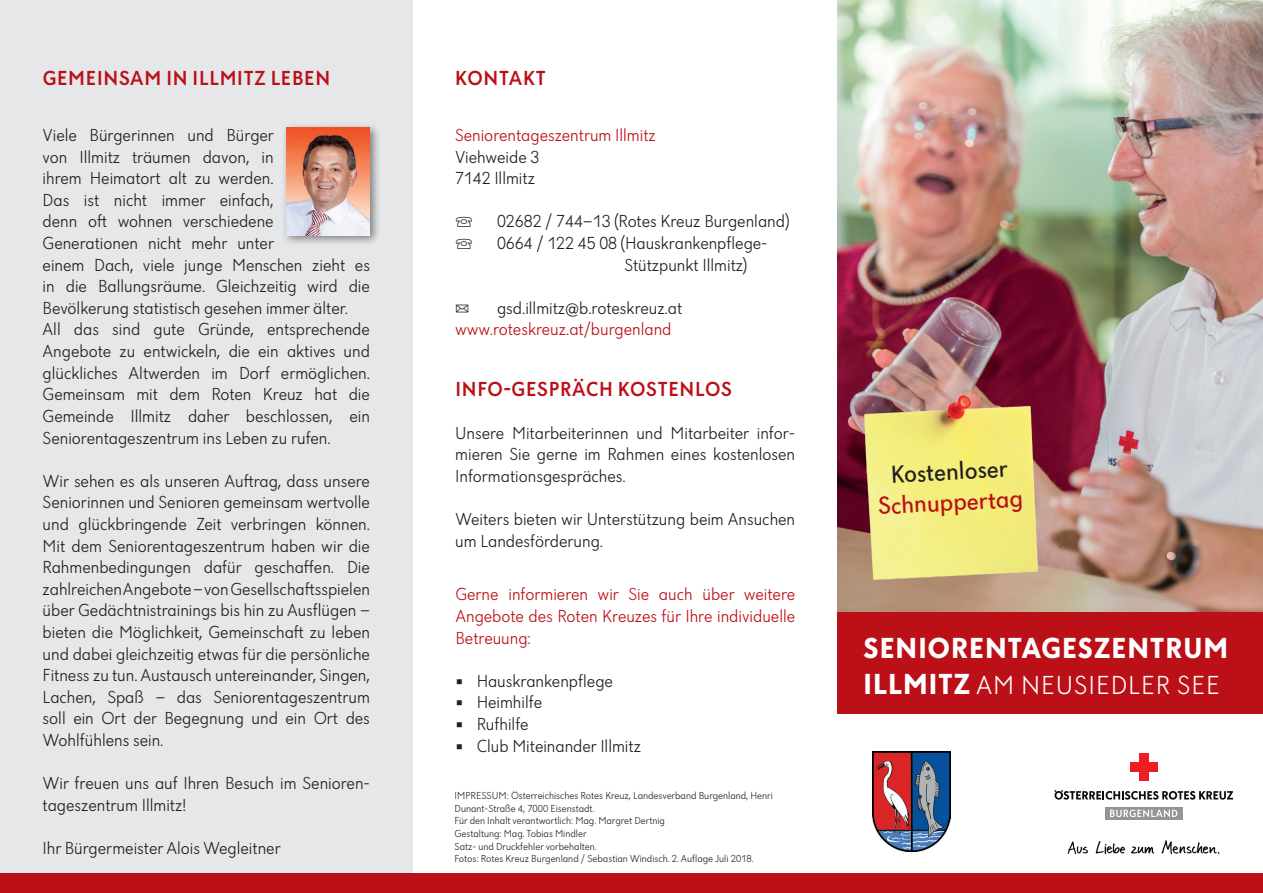
<style>
.page{position:relative;width:1263px;height:893px;background:#fff}
.page>*{position:absolute;margin:0;border:0;box-sizing:border-box;transform-origin:0 0}
.t1{font:700 30px "Dunant";letter-spacing:.035em;color:#fff}
.t2{font:300 27px "Dunant";letter-spacing:.035em;color:#fff}
.t3{font:25.5px "Dunant";color:#bb1018}
.t4{font:25.5px "Dunant";color:#231f20}
.t5{font:500 21px "Dunant";letter-spacing:.035em;color:#bb1018}
.t6{font:300 18px/21.6px "Dunant";color:#231f20}
.t7{font:300 18px/21.6px "Dunant";color:#bb1018;text-align:justify}
.t8{font:18px "Dunant Signs";color:#231f20}
.t9{font:300 10.5px/12.6px "Dunant";color:#231f20}
.s1{font-weight:400}
.s2{font-weight:700;font-size:30px}
</style>
<div class="page">
<div style="left:0;top:0;width:412px;height:893px;background:#e6e7e9"></div>
<img style="left:838px;top:0;width:425px;height:613px">
<div style="left:0;top:873px;width:1263px;height:20px;background:#bb1018"></div>
<img style="left:1067px;top:840px;width:153px;height:15px">
<div style="left:1139px;top:753px;width:9px;height:28px;background:#ee1d23"></div>
<div style="left:1130px;top:762px;width:28px;height:10px;background:#ee1d23"></div>
<svg style="left:1054px;top:790px;width:179px;height:10px"></svg>
<div style="left:1105px;top:807px;width:77px;height:13px;background:#939598"></div>
<svg style="left:1110px;top:809px;width:67px;height:8px"></svg>
<div style="left:838px;top:613px;width:425px;height:101px;background:#bb1018"></div>
<img style="left:872px;top:752px;width:78px;height:100px">
<div style="left:281px;top:122px;width:100px;height:125px;background:#231f20;opacity:.53"></div>
<img style="left:286px;top:128px;width:84px;height:107px">
<img style="left:854px;top:389px;width:193px;height:198px">
<p class="t5" style="left:43px;top:66px;width:289px">GEMEINSAM IN ILLMITZ LEBEN</p>
<p class="t6" style="left:43px;top:124px;width:329px">Viele Bürgerinnen und Bürger<br>von Illmitz träumen davon, in<br>ihrem Heimatort alt zu werden.<br>Das ist nicht immer einfach,<br>denn oft wohnen verschiedene Generationen nicht mehr unter<br>einem Dach, viele junge Menschen zieht es in die Ballungsräume. Gleichzeitig wird die Bevölkerung statistisch gesehen immer älter.<br>All das sind gute Gründe, entsprechende Angebote zu entwickeln, die ein aktives und glückliches Altwerden im Dorf ermöglichen.<br>Gemeinsam mit dem Roten Kreuz hat die Gemeinde Illmitz daher beschlossen, ein Seniorentageszentrum ins Leben zu rufen.</p>
<p class="t6" style="left:43px;top:470px;width:329px;text-align:justify">Wir sehen es als unseren Auftrag, dass unsere Seniorinnen und Senioren gemeinsam wertvolle und glückbringende Zeit verbringen können.<br>Mit dem Seniorentageszentrum haben wir die Rahmenbedingungen dafür geschaffen. Die zahlreichen Angebote – von Gesellschaftsspielen über Gedächtnistrainings bis hin zu Ausflügen – bieten die Möglichkeit, Gemeinschaft zu leben und dabei gleichzeitig etwas für die persönliche Fitness zu tun. Austausch untereinander, Singen, Lachen, Spaß – das Seniorentageszentrum soll ein Ort der Begegnung und ein Ort des Wohlfühlens sein.</p>
<p class="t6" style="left:43px;top:772px;width:327px">Wir freuen uns auf Ihren Besuch im Senioren&shy;tageszentrum Illmitz!</p>
<p class="t6" style="left:43px;top:837px;width:240px">Ihr Bürgermeister Alois Wegleitner</p>
<p class="t5" style="left:455px;top:66px;width:92px">KONTAKT</p>
<p class="t7" style="left:455px;top:124px;width:202px">Seniorentageszentrum Illmitz</p>
<p class="t6" style="left:455px;top:146px;width:86px">Viehweide 3<br>7142 Illmitz</p>
<p class="t8" style="left:455px;top:214px;width:19px">u</p>
<p class="t6" style="left:497px;top:211px;width:294px">02682 / 744–13 (Rotes Kreuz Burgenland)</p>
<p class="t8" style="left:455px;top:236px;width:19px">u</p>
<p class="t6" style="left:624px;top:232px;width:145px;text-indent:-127px">0664 / 122 45 08 (Hauskrankenpflege-<br>Stützpunkt Illmitz)</p>
<p class="t8" style="left:455px;top:300px;width:16px">r</p>
<p class="t6" style="left:497px;top:297px;width:187px">gsd.illmitz@b.roteskreuz.at</p>
<p class="t7" style="left:455px;top:319px;width:218px">www.roteskreuz.at/burgenland</p>
<p class="t5" style="left:455px;top:377px;width:278px">INFO-GESPRÄCH KOSTENLOS</p>
<p class="t6" style="left:455px;top:422px;width:341px;text-align:justify">Unsere Mitarbeiterinnen und Mitarbeiter infor&shy;mieren Sie gerne im Rahmen eines kostenlosen Informationsgespräches.</p>
<p class="t6" style="left:455px;top:508px;width:341px">Weiters bieten wir Unterstützung beim Ansuchen um Landesförderung.</p>
<p class="t7" style="left:455px;top:584px;width:341px">Gerne informieren wir Sie auch über weitere Angebote des Roten Kreuzes für Ihre individuelle Betreuung:</p>
<p class="t6" style="left:455px;top:670px;width:159px"><span class="s1">•</span> Hauskrankenpflege</p>
<p class="t6" style="left:455px;top:692px;width:88px"><span class="s1">•</span> Heimhilfe</p>
<p class="t6" style="left:455px;top:713px;width:75px"><span class="s1">•</span> Rufhilfe</p>
<p class="t6" style="left:455px;top:735px;width:187px"><span class="s1">•</span> Club Miteinander Illmitz</p>
<p class="t9" style="left:455px;top:789px;width:320px">IMPRESSUM: Österreichisches Rotes Kreuz, Landesverband Burgenland, Henri Dunant-Straße 4, 7000 Eisenstadt.<br>Für den Inhalt verantwortlich: Mag. Margret Dertnig<br>Gestaltung: Mag. Tobias Mindler<br>Satz- und Druckfehler vorbehalten.<br>Fotos: Rotes Kreuz Burgenland / Sebastian Windisch. 2. Auflage Juli 2018.</p>
<h3 class="t4" style="left:890px;top:460px;width:119px;rotate:-3deg">Kostenloser</h3>
<h3 class="t3" style="left:877px;top:492px;width:147px;rotate:-3deg">Schnuppertag</h3>
<h1 class="t1" style="left:864px;top:631px;width:366px">SENIORENTAGESZENTRUM</h1>
<h2 class="t2" style="left:864px;top:670px;width:357px"><span class="s2">ILLMITZ</span> AM NEUSIEDLER SEE</h2>
</div>
